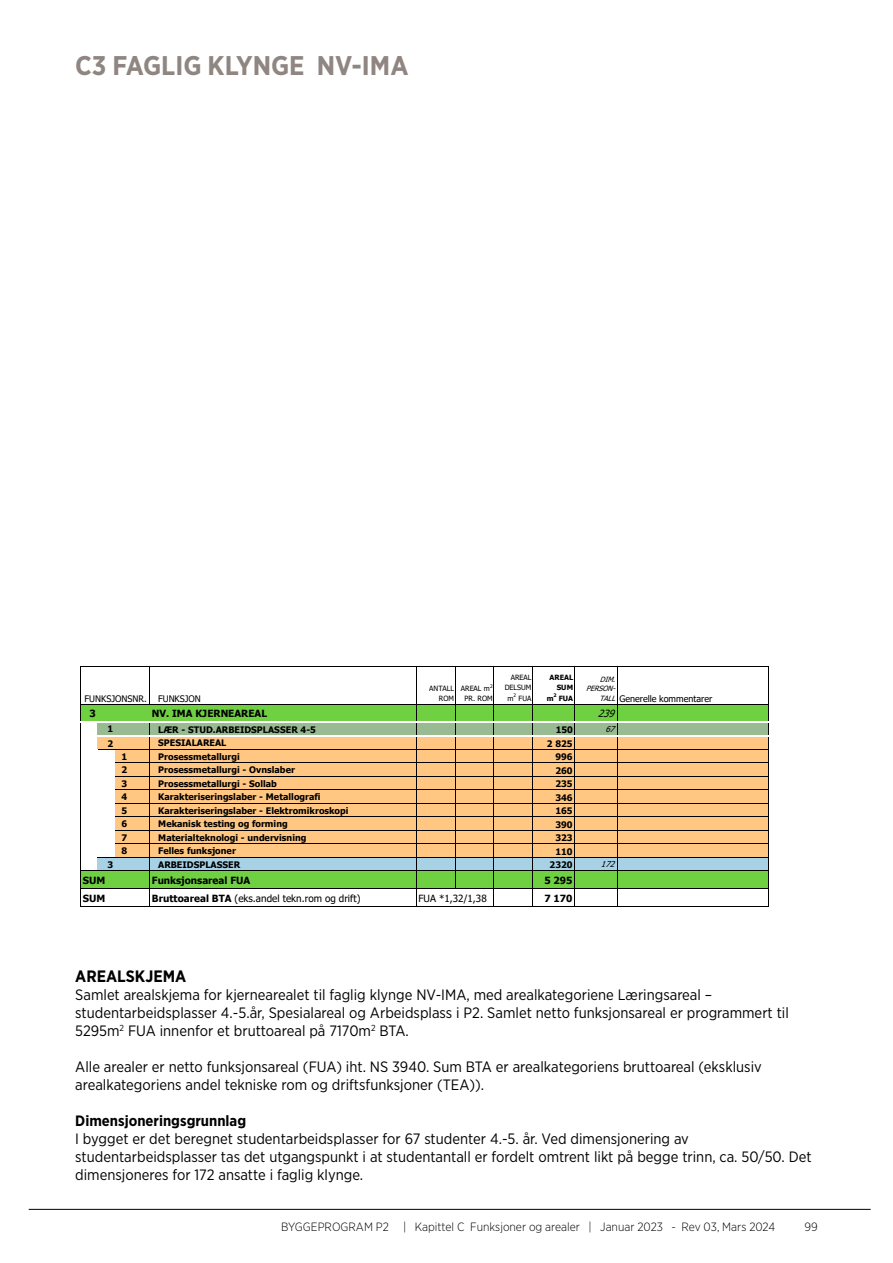
<style>
.page{position:relative;width:893px;height:1263px;background:#fff}
.page>*{position:absolute;margin:0;border:0;box-sizing:border-box;transform-origin:0 0}
.t1{font:700 27px "Gotham Narrow";color:#8f8581}
.t2{font:700 16.5px "Gotham Narrow";color:#000}
.t3{font:15px/18px "Gotham Narrow";color:#000}
.t4{font:700 15px "Gotham Narrow";color:#000}
.t5{font:300 12px "Gotham Narrow";color:#000}
.t6{font:9.9px "Tahoma";color:#000}
.t7{font:700 9.9px "Tahoma";color:#000}
.t8{font:italic 9.9px "Tahoma";color:#000}
.t9{font:700 9px "Tahoma";letter-spacing:.005em;color:#000}
.t10{font:9px "Tahoma";letter-spacing:-.005em;color:#000}
.t11{font:italic 8.1px "Tahoma";color:#000}
.t12{font:7.2px/9.6px "Tahoma";color:#000;text-align:right}
.t13{font:700 7.2px/9.6px "Tahoma";letter-spacing:-.005em;color:#000;text-align:right}
.t14{font:italic 7.2px/9.6px "Tahoma";color:#000;text-align:right}
.t15{font:4.8px "Tahoma";color:#000}
.t16{font:700 4.8px "Tahoma";color:#000}
.s1{font-style:italic;font-size:7.2px}
.s2{font-weight:700}
</style>
<div class="page">
<hr style="left:29px;top:1209px;width:842px;height:1px;background:#000">
<hr style="left:81px;top:666px;width:1px;height:38px;background:#000">
<hr style="left:150px;top:666px;width:1px;height:38px;background:#000">
<hr style="left:416px;top:666px;width:1px;height:38px;background:#000">
<hr style="left:455px;top:666px;width:1px;height:38px;background:#000">
<hr style="left:494px;top:666px;width:1px;height:38px;background:#000">
<hr style="left:532px;top:666px;width:1px;height:38px;background:#000">
<hr style="left:574px;top:666px;width:1px;height:38px;background:#000">
<hr style="left:618px;top:666px;width:1px;height:38px;background:#000">
<hr style="left:769px;top:666px;width:1px;height:38px;background:#000">
<hr style="left:81px;top:666px;width:688px;height:1px;background:#000">
<div style="left:81px;top:705px;width:688px;height:17px;background:#6fd142"></div>
<div style="left:98px;top:722px;width:671px;height:14px;background:#98bb91"></div>
<div style="left:98px;top:736px;width:671px;height:13px;background:#ffc781"></div>
<div style="left:115px;top:749px;width:654px;height:108px;background:#ffc781"></div>
<div style="left:98px;top:857px;width:671px;height:14px;background:#a7d2e5"></div>
<div style="left:81px;top:871px;width:688px;height:18px;background:#6fd142"></div>
<svg style="left:416px;top:705px;width:1px;height:30px"></svg>
<svg style="left:455px;top:705px;width:1px;height:30px"></svg>
<svg style="left:532px;top:705px;width:1px;height:30px"></svg>
<svg style="left:574px;top:705px;width:1px;height:30px"></svg>
<hr style="left:98px;top:749px;width:34px;height:1px;background:#000">
<hr style="left:81px;top:723px;width:1px;height:184px;background:#000">
<hr style="left:416px;top:737px;width:1px;height:170px;background:#000">
<hr style="left:455px;top:737px;width:1px;height:152px;background:#000">
<hr style="left:494px;top:737px;width:1px;height:170px;background:#000">
<hr style="left:532px;top:737px;width:1px;height:170px;background:#000">
<hr style="left:574px;top:737px;width:1px;height:170px;background:#000">
<hr style="left:618px;top:737px;width:1px;height:170px;background:#000">
<hr style="left:769px;top:737px;width:1px;height:170px;background:#000">
<hr style="left:150px;top:737px;width:1px;height:170px;background:#000">
<hr style="left:81px;top:704px;width:688px;height:1px;background:#000">
<hr style="left:81px;top:721px;width:688px;height:2px;background:#fff">
<hr style="left:98px;top:735px;width:671px;height:2px;background:#fff">
<hr style="left:132px;top:749px;width:637px;height:1px;background:#000">
<hr style="left:115px;top:763px;width:654px;height:1px;background:#000">
<hr style="left:115px;top:776px;width:654px;height:1px;background:#000">
<hr style="left:115px;top:790px;width:654px;height:1px;background:#000">
<hr style="left:115px;top:803px;width:654px;height:1px;background:#000">
<hr style="left:115px;top:817px;width:654px;height:1px;background:#000">
<hr style="left:115px;top:830px;width:654px;height:1px;background:#000">
<hr style="left:115px;top:844px;width:654px;height:1px;background:#000">
<hr style="left:98px;top:857px;width:671px;height:1px;background:#000">
<hr style="left:81px;top:871px;width:688px;height:1px;background:#000">
<hr style="left:81px;top:889px;width:688px;height:1px;background:#000">
<hr style="left:81px;top:907px;width:688px;height:1px;background:#000">
<h1 class="t1" style="left:75px;top:48px;width:149px">C3 Fagli g klyn</h1>
<h1 class="t1" style="left:271px;top:48px;width:139px">ge NV-IMA</h1>
<p class="t12" style="left:505px;top:673px;width:28px">AREAL<br>DELSUM</p>
<p class="t12" style="left:507px;top:694px;width:8px">m</p>
<p class="t13" style="left:550px;top:673px;width:25px">AREAL<br>SUM</p>
<p class="t13" style="left:547px;top:693px;width:8px">m</p>
<p class="t14" style="left:586px;top:675px;width:34px">DIM.<br>PERSON-</p>
<p class="t15" style="left:490px;top:682px;width:4px">2</p>
<p class="t12" style="left:465px;top:694px;width:30px">PR. ROM</p>
<p class="t10" style="left:158px;top:692px;width:44px">FUNKSJON</p>
<p class="t12" style="left:429px;top:684px;width:26px">ANTALL<br>ROM</p>
<p class="t12" style="left:461px;top:684px;width:31px">AREAL m</p>
<p class="t15" style="left:514px;top:692px;width:4px">2</p>
<p class="t16" style="left:554px;top:692px;width:5px">2</p>
<p class="t10" style="left:85px;top:692px;width:64px">FUNKSJONSNR.</p>
<p class="t10" style="left:599px;top:692px;width:114px"><span class="s1">TALL</span> Generelle kommentarer</p>
<p class="t7" style="left:90px;top:707px;width:8px">3</p>
<p class="t7" style="left:152px;top:707px;width:117px">NV. IMA KJERNEAREAL</p>
<p class="t8" style="left:598px;top:707px;width:23px">239</p>
<p class="t9" style="left:108px;top:723px;width:7px">1</p>
<p class="t9" style="left:158px;top:723px;width:159px">LÆR - STUD.ARBEIDSPLASSER 4-5</p>
<p class="t9" style="left:556px;top:723px;width:19px">150</p>
<p class="t11" style="left:605px;top:724px;width:14px">67</p>
<p class="t9" style="left:108px;top:737px;width:7px">2</p>
<p class="t9" style="left:158px;top:737px;width:70px">SPESIALAREAL</p>
<p class="t9" style="left:547px;top:737px;width:27px">2 825</p>
<p class="t9" style="left:121px;top:750px;width:7px">1</p>
<p class="t9" style="left:158px;top:750px;width:83px">Prosessmetallurgi</p>
<p class="t9" style="left:555px;top:750px;width:19px">996</p>
<p class="t9" style="left:121px;top:764px;width:7px">2</p>
<p class="t9" style="left:158px;top:764px;width:138px">Prosessmetallurgi - Ovnslaber</p>
<p class="t9" style="left:555px;top:764px;width:19px">260</p>
<p class="t9" style="left:121px;top:777px;width:7px">3</p>
<p class="t9" style="left:158px;top:777px;width:120px">Prosessmetallurgi - Sollab</p>
<p class="t9" style="left:555px;top:777px;width:19px">235</p>
<p class="t9" style="left:121px;top:791px;width:7px">4</p>
<p class="t9" style="left:158px;top:791px;width:164px">Karakteriseringslaber - Metallografi</p>
<p class="t9" style="left:555px;top:791px;width:19px">346</p>
<p class="t9" style="left:121px;top:804px;width:7px">5</p>
<p class="t9" style="left:158px;top:804px;width:192px">Karakteriseringslaber - Elektromikroskopi</p>
<p class="t9" style="left:555px;top:804px;width:19px">165</p>
<p class="t9" style="left:121px;top:818px;width:7px">6</p>
<p class="t9" style="left:158px;top:818px;width:131px">Mekanisk testing og forming</p>
<p class="t9" style="left:555px;top:818px;width:19px">390</p>
<p class="t9" style="left:121px;top:831px;width:7px">7</p>
<p class="t9" style="left:158px;top:831px;width:150px">Materialteknologi - undervisning</p>
<p class="t9" style="left:555px;top:831px;width:19px">323</p>
<p class="t9" style="left:121px;top:845px;width:7px">8</p>
<p class="t9" style="left:158px;top:845px;width:79px">Felles funksjoner</p>
<p class="t9" style="left:555px;top:845px;width:19px">110</p>
<p class="t9" style="left:108px;top:858px;width:7px">3</p>
<p class="t9" style="left:158px;top:858px;width:84px">ARBEIDSPLASSER</p>
<p class="t9" style="left:550px;top:858px;width:25px">2320</p>
<p class="t11" style="left:601px;top:859px;width:19px">172</p>
<p class="t7" style="left:83px;top:873px;width:24px">SUM</p>
<p class="t7" style="left:152px;top:873px;width:100px">Funksjonsareal FUA</p>
<p class="t7" style="left:544px;top:873px;width:30px">5 295</p>
<p class="t7" style="left:83px;top:891px;width:24px">SUM</p>
<p class="t6" style="left:152px;top:891px;width:210px"><span class="s2">Bruttoareal BTA</span> (eks.andel tekn.rom og drift)</p>
<p class="t6" style="left:418px;top:891px;width:70px">FUA *1,32/1,38</p>
<p class="t7" style="left:544px;top:891px;width:30px">7 170</p>
<p class="t12" style="left:519px;top:694px;width:14px">FUA</p>
<p class="t13" style="left:559px;top:693px;width:16px">FUA</p>
<p class="t2" style="left:75px;top:966px;width:113px">AREALSKJEMA</p>
<p class="t3" style="left:75px;top:986px;width:715px">Samlet arealskjema for kjernearealet til faglig klynge NV-IMA, med arealkategoriene Læringsareal – studentarbeidsplasser 4.-5.år, Spesialareal og Arbeidsplass i P2. Samlet netto funksjonsareal er programmert til<br>5295m<sup>2</sup> FUA innenfor et bruttoareal på 7170m<sup>2</sup> BTA.</p>
<p class="t3" style="left:75px;top:1058px;width:688px">Alle arealer er netto funksjonsareal (FUA) iht. NS 3940. Sum BTA er arealkategoriens bruttoareal (eksklusiv arealkategoriens andel tekniske rom og driftsfunksjoner (TEA)).</p>
<p class="t4" style="left:75px;top:1111px;width:172px">Dimensjoneringsgrunnlag</p>
<p class="t3" style="left:75px;top:1130px;width:738px">I bygget er det beregnet studentarbeidsplasser for 67 studenter 4.-5. år. Ved dimensjonering av studentarbeidsplasser tas det utgangspunkt i at studentantall er fordelt omtrent likt på begge trinn, ca. 50/50. Det dimensjoneres for 172 ansatte i faglig klynge.</p>
<p class="t5" style="left:281px;top:1219px;width:495px">BYGGEPROGRAM P2 | Kapittel C Funksjoner og arealer | Januar 2023 - Rev 03, Mars 2024</p>
<p class="t5" style="left:804px;top:1219px;width:15px">99</p>
</div>
